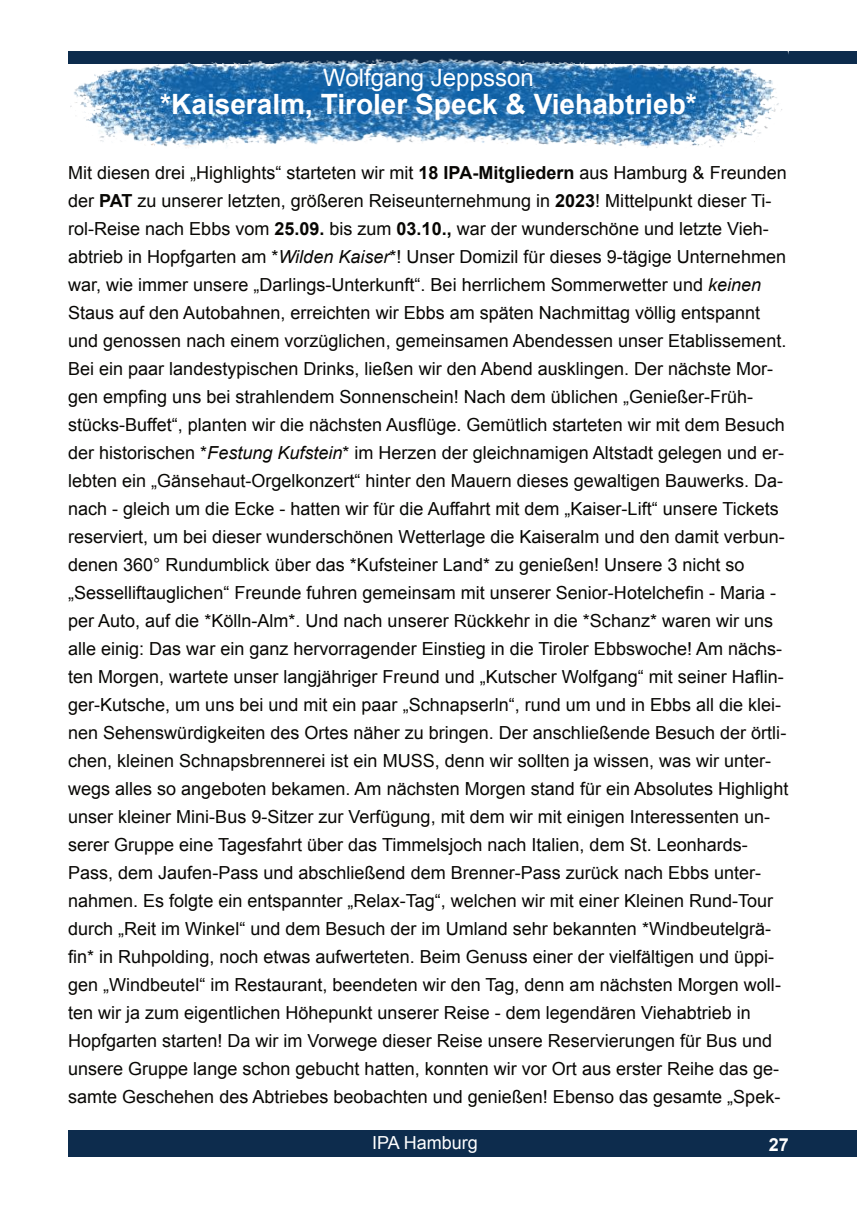
<style>
.page{position:relative;width:857px;height:1225px;background:#fff}
.page>*{position:absolute;margin:0;border:0;box-sizing:border-box;transform-origin:0 0}
.t1{font:700 28px "Arial";color:#fff}
.t2{font:24px "Arial";color:#fff}
.t3{font:18px/28px "Arial";color:#080704}
.t4{font:18px "Arial";color:#fff}
.t5{font:700 18px "Arial";color:#fff}
.s1{font-weight:700}
.s2{font-style:italic}
</style>
<div class="page">
<div style="left:68px;top:1130px;width:788px;height:27px;background:#0d2c4d"></div>
<div style="left:68px;top:51px;width:788px;height:13px;background:#0d2c4d"></div>
<img style="left:70px;top:51px;width:718px;height:97px">
<h2 class="t2" style="left:323px;top:68px;width:212px">Wolfgang Jeppsson</h2>
<h1 class="t1" style="left:160px;top:93px;width:537px">*Kaiseralm, Tiroler Speck &amp; Viehabtrieb*</h1>
<p class="t3" style="left:68px;top:160px;width:721px">Mit diesen drei „Highlights“ starteten wir mit <span class="s1">18 IPA-Mitgliedern</span> aus Hamburg &amp; Freunden der <span class="s1">PAT</span> zu unserer letzten, größeren Reiseunternehmung in <span class="s1">2023</span>! Mittelpunkt dieser Ti&shy;rol-Reise nach Ebbs vom <span class="s1">25.09.</span> bis zum <span class="s1">03.10.,</span> war der wunderschöne und letzte Vieh&shy;abtrieb in Hopfgarten am *<span class="s2">Wilden Kaiser</span>*! Unser Domizil für dieses 9-tägige Unternehmen war, wie immer unsere „Darlings-Unterkunft“. Bei herrlichem Sommerwetter und <span class="s2">keinen </span>Staus auf den Autobahnen, erreichten wir Ebbs am späten Nachmittag völlig entspannt und genossen nach einem vorzüglichen, gemeinsamen Abendessen unser Etablissement.<br>Bei ein paar landestypischen Drinks, ließen wir den Abend ausklingen. Der nächste Mor&shy;gen empfing uns bei strahlendem Sonnenschein! Nach dem üblichen „Genießer-Früh&shy;stücks-Buffet“, planten wir die nächsten Ausflüge. Gemütlich starteten wir mit dem Besuch der historischen *<span class="s2">Festung Kufstein</span>* im Herzen der gleichnamigen Altstadt gelegen und er&shy;lebten ein „Gänsehaut-Orgelkonzert“ hinter den Mauern dieses gewaltigen Bauwerks. Da&shy;nach - gleich um die Ecke - hatten wir für die Auffahrt mit dem „Kaiser-Lift“ unsere Tickets reserviert, um bei dieser wunderschönen Wetterlage die Kaiseralm und den damit verbun&shy;denen 360° Rundumblick über das *Kufsteiner Land* zu genießen! Unsere 3 nicht so „Sesselliftauglichen“ Freunde fuhren gemeinsam mit unserer Senior-Hotelchefin - Maria - per Auto, auf die *Kölln-Alm*. Und nach unserer Rückkehr in die *Schanz* waren wir uns alle einig: Das war ein ganz hervorragender Einstieg in die Tiroler Ebbswoche! Am nächs&shy;ten Morgen, wartete unser langjähriger Freund und „Kutscher Wolfgang“ mit seiner Haflin&shy;ger-Kutsche, um uns bei und mit ein paar „Schnapserln“, rund um und in Ebbs all die klei&shy;nen Sehenswürdigkeiten des Ortes näher zu bringen. Der anschließende Besuch der örtli&shy;chen, kleinen Schnapsbrennerei ist ein MUSS, denn wir sollten ja wissen, was wir unter&shy;wegs alles so angeboten bekamen. Am nächsten Morgen stand für ein Absolutes Highlight unser kleiner Mini-Bus 9-Sitzer zur Verfügung, mit dem wir mit einigen Interessenten un&shy;serer Gruppe eine Tagesfahrt über das Timmelsjoch nach Italien, dem St. Leonhards-Pass, dem Jaufen-Pass und abschließend dem Brenner-Pass zurück nach Ebbs unter&shy;nahmen. Es folgte ein entspannter „Relax-Tag“, welchen wir mit einer Kleinen Rund-Tour durch „Reit im Winkel“ und dem Besuch der im Umland sehr bekannten *Windbeutelgrä&shy;fin* in Ruhpolding, noch etwas aufwerteten. Beim Genuss einer der vielfältigen und üppi&shy;gen „Windbeutel“ im Restaurant, beendeten wir den Tag, denn am nächsten Morgen woll&shy;ten wir ja zum eigentlichen Höhepunkt unserer Reise - dem legendären Viehabtrieb in Hopfgarten starten! Da wir im Vorwege dieser Reise unsere Reservierungen für Bus und unsere Gruppe lange schon gebucht hatten, konnten wir vor Ort aus erster Reihe das ge&shy;samte Geschehen des Abtriebes beobachten und genießen! Ebenso das gesamte „Spek-</p>
<p class="t4" style="left:372px;top:1136px;width:107px">IPA Hamburg</p>
<p class="t5" style="left:768px;top:1137px;width:22px">27</p>
</div>
